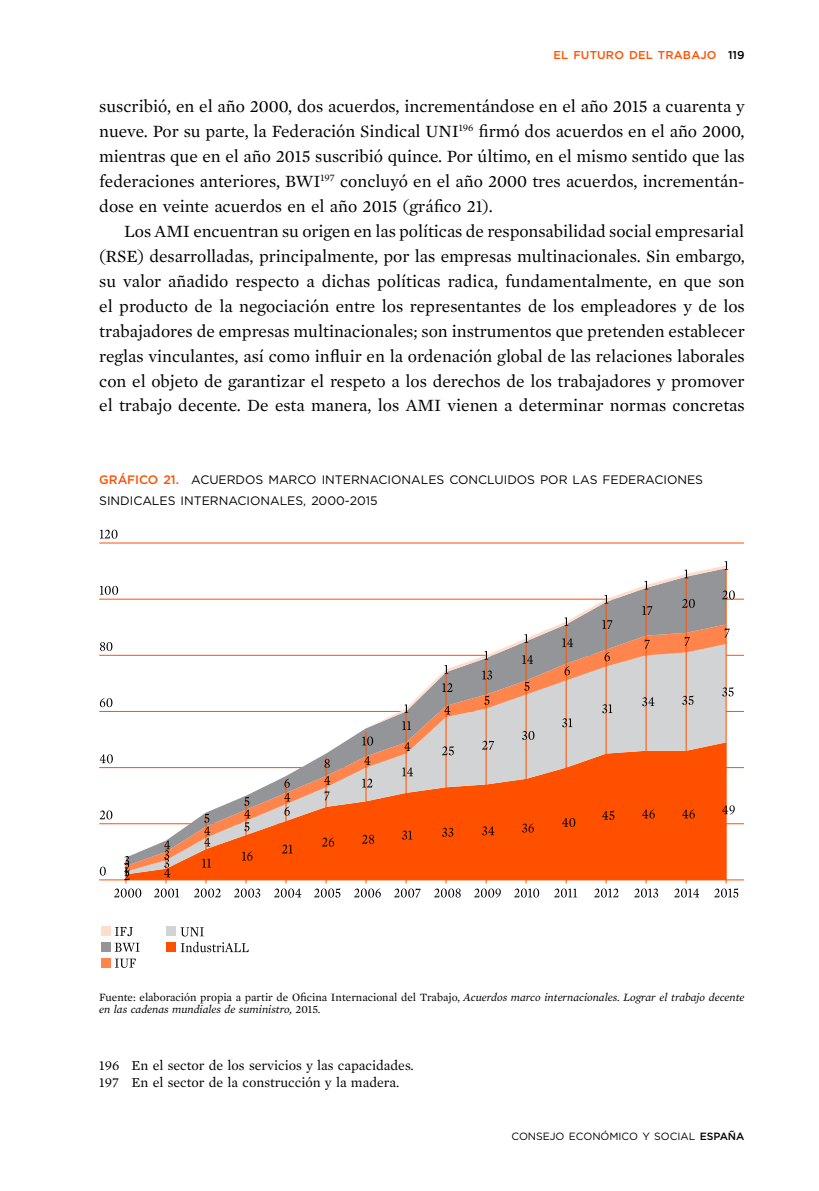
<style>
.page{position:relative;width:819px;height:1191px;background:#fff}
.page>*{position:absolute;margin:0;border:0;box-sizing:border-box;transform-origin:0 0}
.t1{font:17.5px/24.8px "Mercury Text G1";color:#000;text-align:justify}
.t2{font:14px/16.6px "Mercury Text G1";color:#000}
.t3{font:12.25px/21px "Gotham";letter-spacing:-.005em;color:#000}
.t4{font:italic 11.38px/12.2px "Mercury Text G1";color:#000}
.t5{font:500 11.38px "Gotham";letter-spacing:.01em;color:#ff5000}
.t6{font:10.5px "Gotham";letter-spacing:-.005em;color:#000}
.s1{color:#000}
.s2{font-weight:500;color:#ff5000}
.s3{font-style:normal}
.s4{font-weight:500}
</style>
<div class="page">
<hr style="left:99px;top:543px;width:645px;height:1px;background:#ff5000">
<hr style="left:99px;top:599px;width:645px;height:1px;background:#ff5000">
<hr style="left:99px;top:655px;width:645px;height:1px;background:#ff5000">
<hr style="left:99px;top:711px;width:645px;height:1px;background:#ff5000">
<hr style="left:99px;top:767px;width:645px;height:1px;background:#ff5000">
<hr style="left:99px;top:823px;width:645px;height:1px;background:#ff5000">
<hr style="left:99px;top:879px;width:645px;height:1px;background:#ff5000">
<div style="left:141px;top:874px;width:584px;height:5px;background:#ff5000"></div>
<div style="left:141px;top:857px;width:584px;height:9px;background:#ff5000"></div>
<svg style="left:126px;top:566px;width:599px;height:291px"></svg>
<hr style="left:725px;top:569px;width:1px;height:314px;background:#ff5000">
<hr style="left:685px;top:577px;width:1px;height:306px;background:#ff5000">
<hr style="left:645px;top:588px;width:1px;height:295px;background:#ff5000">
<hr style="left:605px;top:602px;width:1px;height:281px;background:#ff5000">
<hr style="left:566px;top:625px;width:1px;height:258px;background:#ff5000">
<hr style="left:525px;top:642px;width:1px;height:241px;background:#ff5000">
<hr style="left:486px;top:659px;width:1px;height:224px;background:#ff5000">
<hr style="left:446px;top:673px;width:1px;height:210px;background:#ff5000">
<hr style="left:406px;top:712px;width:1px;height:171px;background:#ff5000">
<hr style="left:366px;top:732px;width:1px;height:151px;background:#ff5000">
<hr style="left:326px;top:757px;width:1px;height:126px;background:#ff5000">
<hr style="left:286px;top:779px;width:1px;height:104px;background:#ff5000">
<hr style="left:246px;top:799px;width:1px;height:84px;background:#ff5000">
<hr style="left:206px;top:816px;width:1px;height:67px;background:#ff5000">
<hr style="left:166px;top:844px;width:1px;height:39px;background:#ff5000">
<svg style="left:202px;top:858px;width:9px;height:9px"></svg>
<svg style="left:242px;top:851px;width:10px;height:9px"></svg>
<svg style="left:282px;top:844px;width:10px;height:9px"></svg>
<svg style="left:322px;top:837px;width:12px;height:9px"></svg>
<svg style="left:362px;top:835px;width:12px;height:9px"></svg>
<svg style="left:402px;top:830px;width:10px;height:9px"></svg>
<svg style="left:442px;top:828px;width:11px;height:9px"></svg>
<svg style="left:482px;top:826px;width:12px;height:9px"></svg>
<svg style="left:522px;top:823px;width:12px;height:9px"></svg>
<svg style="left:562px;top:818px;width:13px;height:9px"></svg>
<svg style="left:602px;top:810px;width:12px;height:10px"></svg>
<svg style="left:642px;top:809px;width:12px;height:9px"></svg>
<svg style="left:682px;top:809px;width:12px;height:9px"></svg>
<svg style="left:722px;top:805px;width:12px;height:9px"></svg>
<svg style="left:324px;top:791px;width:5px;height:9px"></svg>
<svg style="left:362px;top:778px;width:10px;height:9px"></svg>
<svg style="left:402px;top:767px;width:11px;height:9px"></svg>
<svg style="left:442px;top:746px;width:12px;height:9px"></svg>
<svg style="left:482px;top:740px;width:12px;height:9px"></svg>
<svg style="left:522px;top:731px;width:12px;height:9px"></svg>
<svg style="left:562px;top:718px;width:10px;height:9px"></svg>
<svg style="left:602px;top:704px;width:10px;height:9px"></svg>
<svg style="left:642px;top:697px;width:12px;height:9px"></svg>
<svg style="left:682px;top:695px;width:11px;height:10px"></svg>
<svg style="left:722px;top:687px;width:11px;height:9px"></svg>
<svg style="left:324px;top:776px;width:6px;height:8px"></svg>
<svg style="left:364px;top:756px;width:6px;height:9px"></svg>
<svg style="left:404px;top:742px;width:6px;height:9px"></svg>
<svg style="left:444px;top:705px;width:6px;height:9px"></svg>
<svg style="left:484px;top:695px;width:5px;height:10px"></svg>
<svg style="left:524px;top:681px;width:5px;height:10px"></svg>
<svg style="left:564px;top:666px;width:6px;height:9px"></svg>
<svg style="left:604px;top:652px;width:6px;height:9px"></svg>
<svg style="left:644px;top:639px;width:5px;height:9px"></svg>
<svg style="left:684px;top:636px;width:5px;height:10px"></svg>
<svg style="left:724px;top:628px;width:5px;height:9px"></svg>
<svg style="left:164px;top:840px;width:6px;height:37px"></svg>
<svg style="left:204px;top:813px;width:6px;height:33px"></svg>
<svg style="left:244px;top:796px;width:6px;height:35px"></svg>
<svg style="left:284px;top:778px;width:6px;height:37px"></svg>
<svg style="left:324px;top:759px;width:6px;height:9px"></svg>
<svg style="left:362px;top:736px;width:11px;height:9px"></svg>
<svg style="left:402px;top:721px;width:9px;height:9px"></svg>
<svg style="left:442px;top:683px;width:10px;height:9px"></svg>
<svg style="left:482px;top:670px;width:10px;height:9px"></svg>
<svg style="left:522px;top:655px;width:11px;height:9px"></svg>
<svg style="left:562px;top:638px;width:11px;height:9px"></svg>
<svg style="left:602px;top:620px;width:10px;height:9px"></svg>
<svg style="left:642px;top:605px;width:10px;height:10px"></svg>
<svg style="left:682px;top:599px;width:12px;height:9px"></svg>
<svg style="left:722px;top:590px;width:12px;height:9px"></svg>
<svg style="left:404px;top:704px;width:4px;height:9px"></svg>
<svg style="left:444px;top:665px;width:4px;height:8px"></svg>
<svg style="left:484px;top:651px;width:4px;height:8px"></svg>
<svg style="left:524px;top:634px;width:4px;height:9px"></svg>
<svg style="left:564px;top:617px;width:4px;height:9px"></svg>
<svg style="left:604px;top:595px;width:4px;height:8px"></svg>
<svg style="left:644px;top:581px;width:4px;height:8px"></svg>
<svg style="left:684px;top:569px;width:4px;height:9px"></svg>
<svg style="left:724px;top:561px;width:4px;height:9px"></svg>
<svg style="left:100px;top:866px;width:6px;height:9px"></svg>
<svg style="left:99px;top:810px;width:13px;height:9px"></svg>
<svg style="left:100px;top:754px;width:13px;height:9px"></svg>
<svg style="left:100px;top:698px;width:12px;height:9px"></svg>
<svg style="left:100px;top:642px;width:12px;height:9px"></svg>
<svg style="left:100px;top:586px;width:18px;height:9px"></svg>
<svg style="left:100px;top:529px;width:17px;height:9px"></svg>
<svg style="left:114px;top:856px;width:27px;height:41px"></svg>
<svg style="left:154px;top:888px;width:25px;height:9px"></svg>
<svg style="left:194px;top:888px;width:26px;height:9px"></svg>
<svg style="left:234px;top:888px;width:26px;height:9px"></svg>
<svg style="left:274px;top:888px;width:27px;height:9px"></svg>
<svg style="left:314px;top:888px;width:26px;height:9px"></svg>
<svg style="left:354px;top:888px;width:27px;height:9px"></svg>
<svg style="left:394px;top:888px;width:26px;height:9px"></svg>
<svg style="left:434px;top:888px;width:26px;height:9px"></svg>
<svg style="left:474px;top:888px;width:27px;height:9px"></svg>
<svg style="left:514px;top:888px;width:25px;height:9px"></svg>
<svg style="left:554px;top:888px;width:23px;height:9px"></svg>
<svg style="left:594px;top:888px;width:24px;height:9px"></svg>
<svg style="left:634px;top:888px;width:24px;height:9px"></svg>
<svg style="left:674px;top:888px;width:25px;height:9px"></svg>
<svg style="left:714px;top:888px;width:24px;height:9px"></svg>
<div style="left:101px;top:926px;width:9px;height:9px;background:#ffdccc"></div>
<svg style="left:115px;top:927px;width:18px;height:9px"></svg>
<div style="left:101px;top:941px;width:9px;height:10px;background:#939598"></div>
<svg style="left:115px;top:942px;width:25px;height:9px"></svg>
<div style="left:101px;top:957px;width:9px;height:10px;background:#ff854d"></div>
<svg style="left:115px;top:958px;width:21px;height:9px"></svg>
<div style="left:166px;top:926px;width:10px;height:10px;background:#d1d3d4"></div>
<div style="left:166px;top:942px;width:10px;height:10px;background:#ff5000"></div>
<svg style="left:180px;top:927px;width:69px;height:25px"></svg>
<p class="t5" style="left:553px;top:49px;width:192px">EL FUTURO DEL TRABAJO <span class="s1">119</span></p>
<p class="t1" style="left:99px;top:94px;width:647px">suscribió, en el año 2000, dos acuerdos, incrementándose en el año 2015 a cuarenta y nueve. Por su parte, la Federación Sindical UNI<sup>196</sup> firmó dos acuerdos en el año 2000, mientras que en el año 2015 suscribió quince. Por último, en el mismo sentido que las federaciones anteriores, BWI<sup>197</sup> concluyó en el año 2000 tres acuerdos, incrementán&shy;dose en veinte acuerdos en el año 2015 (gráfico 21).</p>
<p class="t1" style="left:99px;top:219px;width:647px;text-indent:25px">Los AMI encuentran su origen en las políticas de responsabilidad social empresarial (RSE) desarrolladas, principalmente, por las empresas multinacionales. Sin embargo, su valor añadido respecto a dichas políticas radica, fundamentalmente, en que son el producto de la negociación entre los representantes de los empleadores y de los trabajadores de empresas multinacionales; son instrumentos que pretenden establecer reglas vinculantes, así como influir en la ordenación global de las relaciones laborales con el objeto de garantizar el respeto a los derechos de los trabajadores y promover el trabajo decente. De esta manera, los AMI vienen a determinar normas concretas</p>
<p class="t3" style="left:99px;top:469px;width:605px"><span class="s2">GRÁFICO 21.</span> ACUERDOS MARCO INTERNACIONALES CONCLUIDOS POR LAS FEDERACIONES<br>SINDICALES INTERNACIONALES, 2000-2015</p>
<p class="t4" style="left:99px;top:991px;width:646px"><span class="s3">Fuente: elaboración propia a partir de Oficina Internacional del Trabajo,</span> Acuerdos marco internacionales. Lograr el trabajo decente en las cadenas mundiales de suministro, <span class="s3">2015.</span></p>
<p class="t2" style="left:99px;top:1057px;width:316px">196 En el sector de los servicios y las capacidades.<br>197 En el sector de la construcción y la madera.</p>
<p class="t6" style="left:511px;top:1130px;width:234px">CONSEJO ECONÓMICO Y SOCIAL <span class="s4">ESPAÑA</span></p>
</div>
